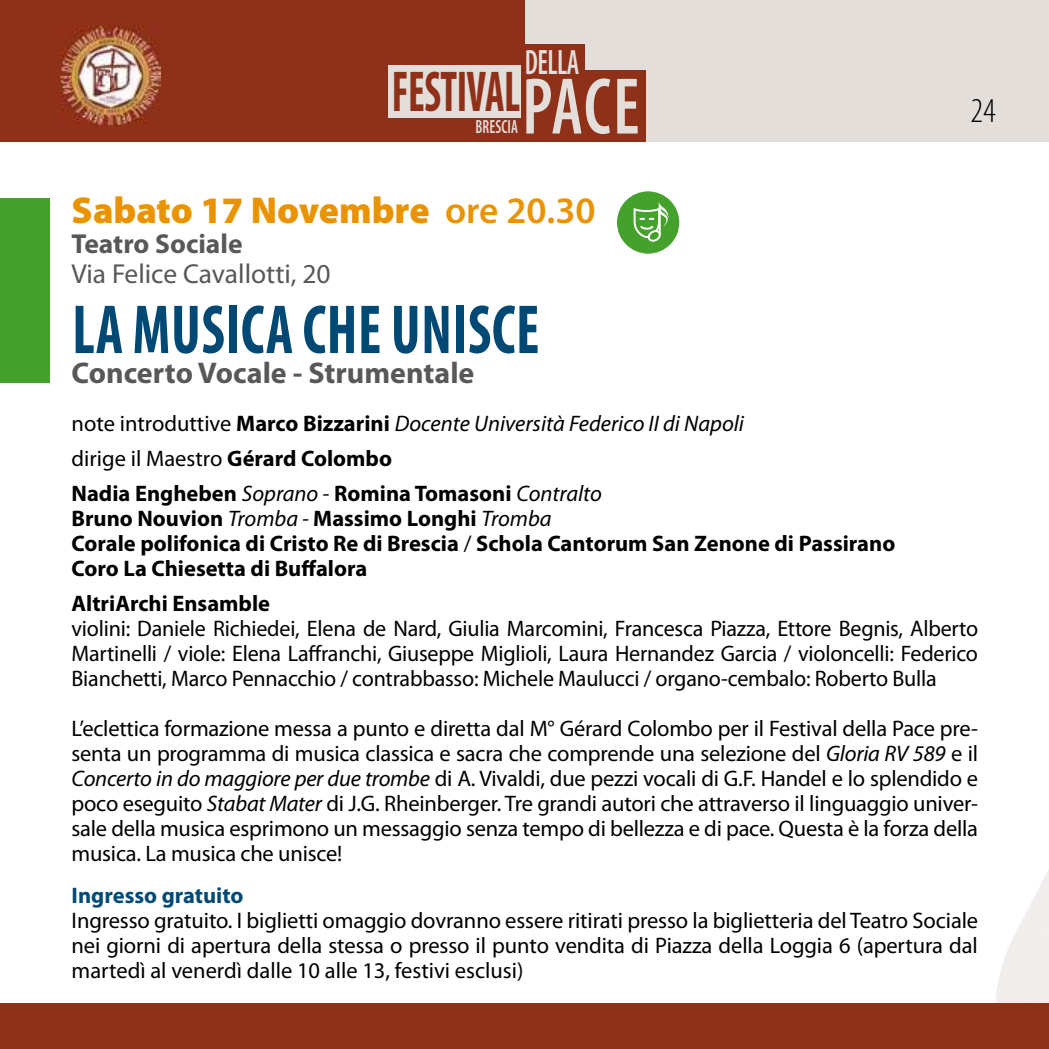
<style>
.page{position:relative;width:1049px;height:1049px;background:#fff}
.page>*{position:absolute;margin:0;border:0;box-sizing:border-box;transform-origin:0 0}
.t1{font:600 condensed 81px "Myriad Pro";color:#e3deda;scale:.87 1}
.t2{font:700 condensed 70px "Myriad Pro";letter-spacing:.01em;color:#004974;scale:.85 1}
.t3{font:700 condensed 58px "Myriad Pro";letter-spacing:-.01em;color:#8f3019;scale:.73 1}
.t4{font:900 37.5px "Myriad Pro";color:#ea9300}
.t5{font:600 condensed 35.5px "Myriad Pro";letter-spacing:-.02em;color:#e3deda;scale:.79 1}
.t6{font:300 condensed 35px "Myriad Pro";color:#000}
.t7{font:700 30px "Myriad Pro";color:#58585a}
.t8{font:27.5px "Myriad Pro";color:#58585a}
.t9{font:700 27.5px "Myriad Pro";color:#58585a}
.t10{font:22.5px/25px "Myriad Pro";letter-spacing:-.01em;color:#000;text-align:justify}
.t11{font:700 22.5px/35px "Myriad Pro";color:#000}
.t12{font:700 22.5px "Myriad Pro";color:#004974}
.t13{font:600 condensed 19.25px "Myriad Pro";letter-spacing:.01em;color:#e3deda;scale:.8 1}
.s1{font-weight:600}
.s2{font-weight:400}
.s3{font-weight:400;font-style:italic}
.s4{font-style:italic}
</style>
<div class="page">
<svg style="left:1012px;top:869px;width:37px;height:134px;fill:#f0eeec"></svg>
<div style="left:0;top:0;width:1049px;height:142px;background:#e3deda"></div>
<div style="left:0;top:0;width:525px;height:142px;background:#8f3019"></div>
<div style="left:389px;top:65px;width:133px;height:52px;background:#e3deda"></div>
<div style="left:522px;top:44px;width:63px;height:49px;background:#8f3019"></div>
<div style="left:522px;top:70px;width:124px;height:72px;background:#8f3019"></div>
<img style="left:61px;top:27px;width:99px;height:99px">
<div style="left:0;top:1003px;width:1049px;height:46px;background:#8f3019"></div>
<div style="left:0;top:198px;width:50px;height:185px;background:#44a12b"></div>
<div style="left:617px;top:191px;width:62px;height:63px;background:#44a12b;border-radius:50%"></div>
<svg style="left:633px;top:202px;width:36px;height:40px"></svg>
<h3 class="t5" style="left:525px;top:41px;width:71px">DELLA</h3>
<h1 class="t1" style="left:522px;top:57px;width:136px">PACE</h1>
<h3 class="t3" style="left:392px;top:55px;width:177px">FESTIVAL</h3>
<p class="t13" style="left:475px;top:115px;width:55px">BRESCIA</p>
<h3 class="t6" style="left:970px;top:90px;width:27px">24</h3>
<h3 class="t4" style="left:72px;top:185px;width:525px">Sabato 17 Novembre <span class="s1">ore 20.30</span></h3>
<p class="t9" style="left:72px;top:226px;width:172px">Teatro Sociale</p>
<p class="t8" style="left:72px;top:257px;width:261px">Via Felice Cavallotti, 20</p>
<h2 class="t2" style="left:72px;top:286px;width:551px">LA MUSICA CHE UNISCE</h2>
<h3 class="t7" style="left:72px;top:353px;width:404px">Concerto Vocale - Strumentale</h3>
<p class="t11" style="left:72px;top:405px;width:674px"><span class="s2">note introduttive</span> Marco Bizzarini <span class="s3">Docente Università Federico II di Napoli </span><span class="s2">dirige il Maestro</span> Gérard Colombo<br>Nadia Engheben <span class="s3">Soprano -</span> Romina Tomasoni <span class="s3">Contralto</span></p>
<p class="t11" style="left:72px;top:505px;width:825px;line-height:25px">Bruno Nouvion <span class="s3">Tromba -</span> Massimo Longhi <span class="s3">Tromba<br></span>Corale polifonica di Cristo Re di Brescia <span class="s2">/</span> Schola Cantorum San Zenone di Passirano<br>Coro La Chiesetta di Buffalora</p>
<p class="t11" style="left:72px;top:585px;width:200px">AltriArchi Ensamble</p>
<p class="t10" style="left:72px;top:615px;width:908px">violini: Daniele Richiedei, Elena de Nard, Giulia Marcomini, Francesca Piazza, Ettore Begnis, Alberto Martinelli / viole: Elena Laffranchi, Giuseppe Miglioli, Laura Hernandez Garcia / violoncelli: Federico Bianchetti, Marco Pennacchio / contrabbasso: Michele Maulucci / organo-cembalo: Roberto Bulla</p>
<p class="t10" style="left:72px;top:715px;width:908px">L’eclettica formazione messa a punto e diretta dal M° Gérard Colombo per il Festival della Pace pre&shy;senta un programma di musica classica e sacra che comprende una selezione del <span class="s4">Gloria RV 589</span> e il <span class="s4">Concerto in do maggiore per due trombe</span> di A. Vivaldi, due pezzi vocali di G.F. Handel e lo splendido e poco eseguito <span class="s4">Stabat Mater</span> di J.G. Rheinberger. Tre grandi autori che attraverso il linguaggio univer&shy;sale della musica esprimono un messaggio senza tempo di bellezza e di pace. Questa è la forza della musica. La musica che unisce!</p>
<p class="t12" style="left:72px;top:881px;width:173px">Ingresso gratuito</p>
<p class="t10" style="left:72px;top:908px;width:908px">Ingresso gratuito. I biglietti omaggio dovranno essere ritirati presso la biglietteria del Teatro Sociale nei giorni di apertura della stessa o presso il punto vendita di Piazza della Loggia 6 (apertura dal martedì al venerdì dalle 10 alle 13, festivi esclusi)</p>
</div>
